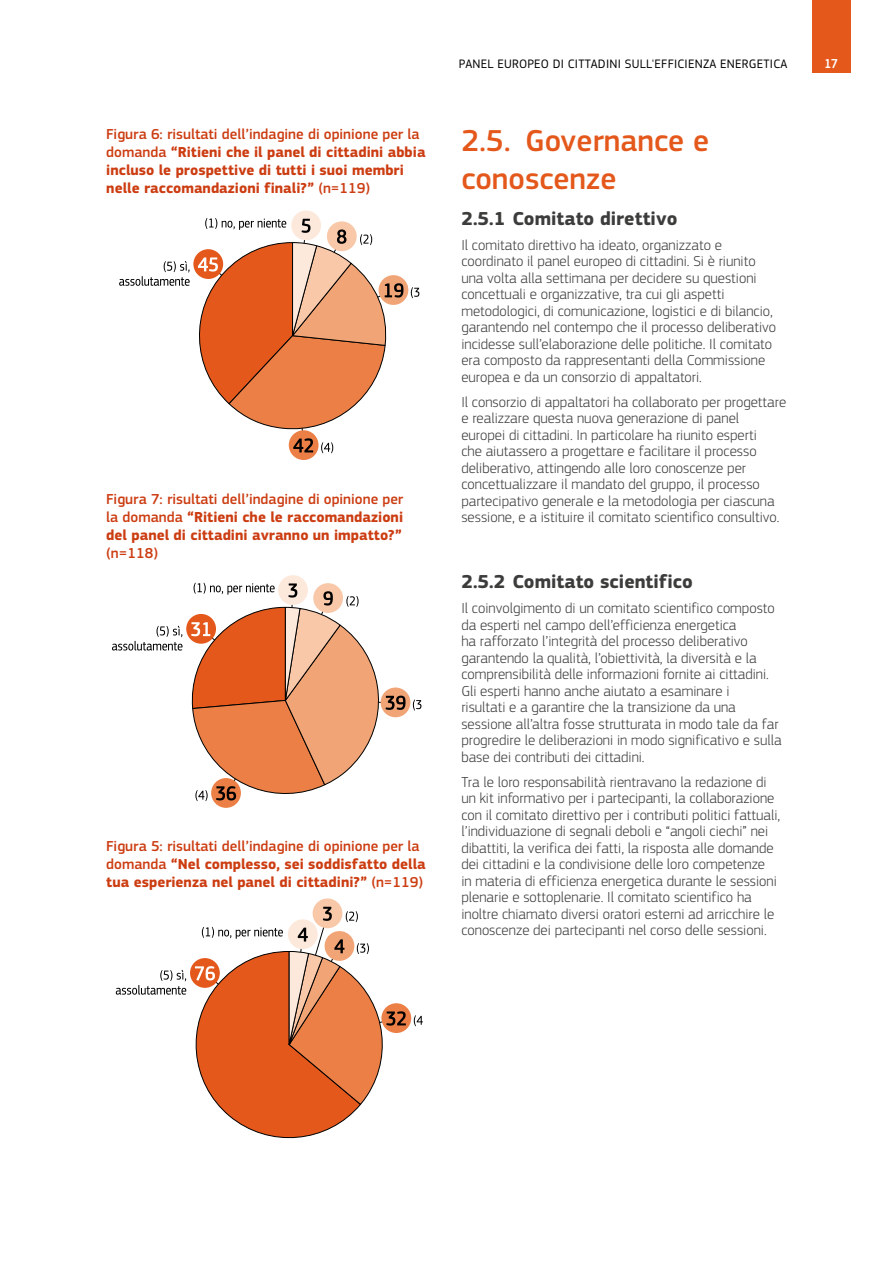
<style>
.page{position:relative;width:893px;height:1263px;background:#fff}
.page>*{position:absolute;margin:0;border:0;box-sizing:border-box;transform-origin:0 0}
.Heading_2__H2__numbering{font:500 31.5px/37.5px "EC Square Sans Pro";color:#e4581b}
.Heading_3__H3__numbering{font:700 19.5px "EC Square Sans Pro";color:#3c3c3b}
.Body_text__P{font:300 15px/16.5px "EC Square Sans Pro";color:#3c3c3b}
.Heading_3__H3__figure{font:700 15px/18px "EC Square Sans Pro";color:#cc3d12;text-align:justify}
.Heading_3__H3__figure_NC{font:700 15px/18px "EC Square Sans Pro";color:#cc3d12}
.t1{font:500 13.5px "EC Square Sans Cond Pro";color:#fff}
.t2{font:12.75px "EC Square Sans Pro";letter-spacing:.02em;color:#000}
.s1{font-weight:500}
</style>
<div class="page">
<div style="left:812px;top:0;width:38px;height:72px;background:#e4581b"></div>
<div style="left:289px;top:430px;width:30px;height:30px;background:#eb7f46;border-radius:50%"></div>
<svg style="left:379px;top:275px;width:29px;height:30px"></svg>
<div style="left:291px;top:210px;width:30px;height:30px;background:#fce9dc;border-radius:50%"></div>
<svg style="left:411px;top:287px;width:8px;height:11px"></svg>
<svg style="left:119px;top:218px;width:284px;height:235px"></svg>
<svg style="left:211px;top:778px;width:30px;height:30px"></svg>
<svg style="left:381px;top:687px;width:29px;height:30px"></svg>
<div style="left:278px;top:575px;width:30px;height:30px;background:#fce9dc;border-radius:50%"></div>
<svg style="left:413px;top:699px;width:8px;height:12px"></svg>
<svg style="left:112px;top:583px;width:293px;height:223px"></svg>
<div style="left:381px;top:1003px;width:30px;height:30px;background:#eb7f46;border-radius:50%"></div>
<div style="left:313px;top:898px;width:29px;height:30px;background:#f8c8a9;border-radius:50%"></div>
<svg style="left:414px;top:1015px;width:8px;height:11px"></svg>
<svg style="left:116px;top:907px;width:290px;height:232px"></svg>
<h3 class="Heading_3__H3__figure_NC" style="left:106px;top:125px;width:321px"><span class="s1">Figura 6: risultati dell’indagine di opinione per la domanda</span> “Ritieni che il panel di cittadini abbia incluso le prospettive di tutti i suoi membri nelle raccomandazioni finali?” <span class="s1">(n=119)</span></h3>
<h3 class="Heading_3__H3__figure" style="left:106px;top:490px;width:299px"><span class="s1">Figura 7: risultati dell’indagine di opinione per la domanda</span> “Ritieni che le raccomandazioni del panel di cittadini avranno un impatto?” <span class="s1">(n=118)</span></h3>
<h3 class="Heading_3__H3__figure" style="left:106px;top:837px;width:321px;text-align:left"><span class="s1">Figura 5: risultati dell’indagine di opinione per la domanda</span> “Nel complesso, sei soddisfatto della tua esperienza nel panel di cittadini?” <span class="s1">(n=119)</span></h3>
<p class="t2" style="left:459px;top:56px;width:330px">PANEL EUROPEO DI CITTADINI SULL'EFFICIENZA ENERGETICA</p>
<p class="t1" style="left:824px;top:56px;width:15px">17</p>
<h2 class="Heading_2__H2__numbering" style="left:461px;top:123px;width:249px">2.5. Governance e conoscenze</h2>
<h3 class="Heading_3__H3__numbering" style="left:461px;top:207px;width:217px">2.5.1 Comitato direttivo</h3>
<p class="Body_text__P" style="left:461px;top:237px;width:316px">Il comitato direttivo ha ideato, organizzato e coordinato il panel europeo di cittadini. Si è riunito una volta alla settimana per decidere su questioni concettuali e organizzative, tra cui gli aspetti metodologici, di comunicazione, logistici e di bilancio, garantendo nel contempo che il processo deliberativo incidesse sull’elaborazione delle politiche. Il comitato era composto da rappresentanti della Commissione europea e da un consorzio di appaltatori.</p>
<p class="Body_text__P" style="left:461px;top:394px;width:326px">Il consorzio di appaltatori ha collaborato per progettare e realizzare questa nuova generazione di panel europei di cittadini. In particolare ha riunito esperti<br>che aiutassero a progettare e facilitare il processo deliberativo, attingendo alle loro conoscenze per concettualizzare il mandato del gruppo, il processo partecipativo generale e la metodologia per ciascuna sessione, e a istituire il comitato scientifico consultivo.</p>
<h3 class="Heading_3__H3__numbering" style="left:461px;top:570px;width:233px">2.5.2 Comitato scientifico</h3>
<p class="Body_text__P" style="left:461px;top:600px;width:322px">Il coinvolgimento di un comitato scientifico composto da esperti nel campo dell’efficienza energetica<br>ha rafforzato l’integrità del processo deliberativo garantendo la qualità, l’obiettività, la diversità e la comprensibilità delle informazioni fornite ai cittadini.<br>Gli esperti hanno anche aiutato a esaminare i<br>risultati e a garantire che la transizione da una sessione all’altra fosse strutturata in modo tale da far progredire le deliberazioni in modo significativo e sulla base dei contributi dei cittadini.</p>
<p class="Body_text__P" style="left:461px;top:773px;width:320px">Tra le loro responsabilità rientravano la redazione di un kit informativo per i partecipanti, la collaborazione con il comitato direttivo per i contributi politici fattuali, l’individuazione di segnali deboli e “angoli ciechi” nei dibattiti, la verifica dei fatti, la risposta alle domande dei cittadini e la condivisione delle loro competenze<br>in materia di efficienza energetica durante le sessioni plenarie e sottoplenarie. Il comitato scientifico ha inoltre chiamato diversi oratori esterni ad arricchire le conoscenze dei partecipanti nel corso delle sessioni.</p>
</div>
